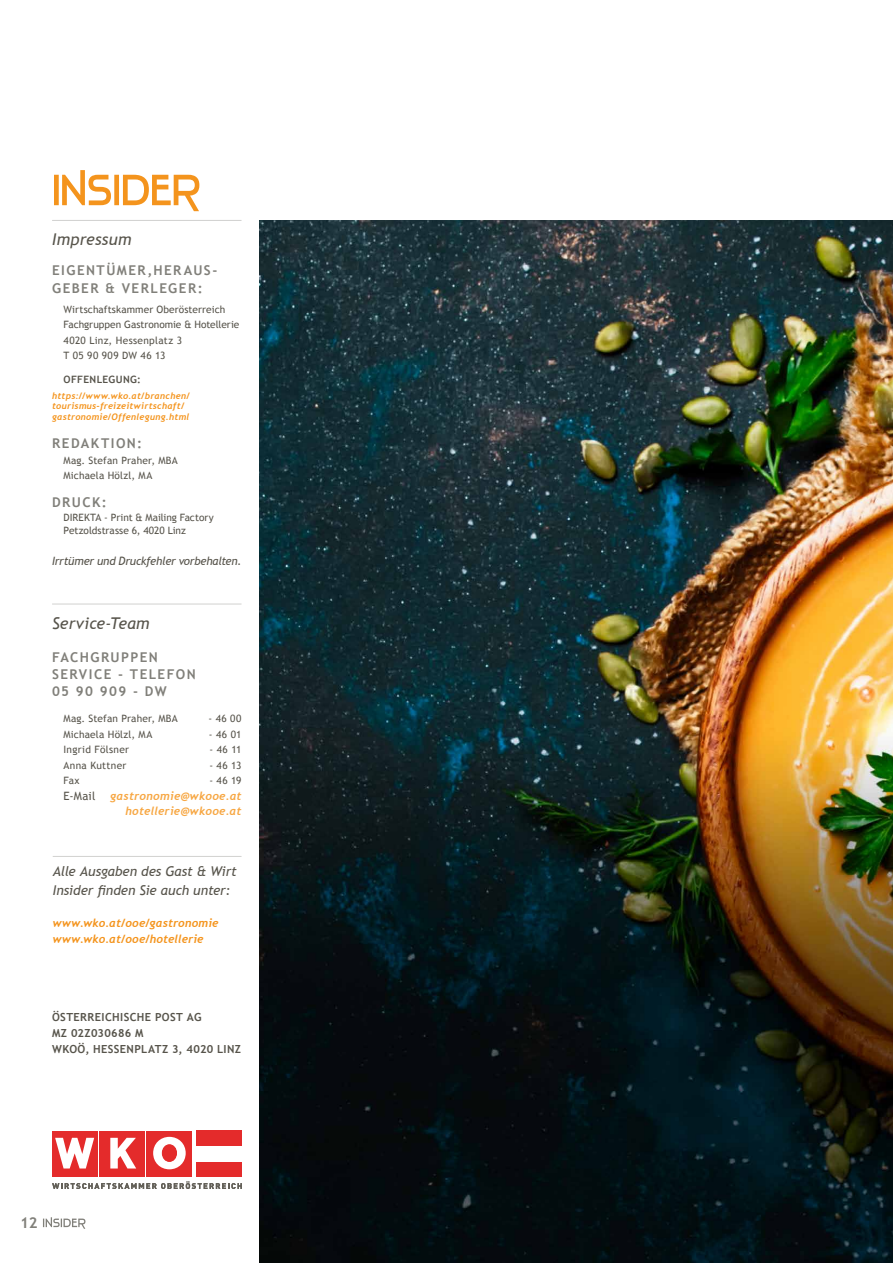
<style>
.page{position:relative;width:893px;height:1263px;background:#fff}
.page>*{position:absolute;margin:0;border:0;box-sizing:border-box;transform-origin:0 0}
.t1{font:italic 16.2px "Trebuchet MS";letter-spacing:.01em;color:#57544b}
.t2{font:700 15px "Trebuchet MS";color:#81807a}
.t3{font:700 13.5px/17.2px "Trebuchet MS";letter-spacing:.105em;color:#81807a}
.t4{font:italic 13.5px/18.9px "Trebuchet MS";letter-spacing:-.005em;color:#57544b}
.t5{font:italic 700 11.55px/15.6px "Trebuchet";letter-spacing:.015em;color:#f4941d}
.t6{font:italic 700 11.55px/15.6px "Trebuchet";letter-spacing:.02em;color:#f7a743;text-align:right}
.t7{font:italic 11.55px "Trebuchet MS";letter-spacing:-.025em;color:#57544b}
.t8{font:11.55px "Trebuchet MS";color:#57544b}
.t9{font:700 11.1px/16.2px "Trebuchet MS";letter-spacing:.035em;color:#57544b}
.t10{font:10.2px/15.5px "Trebuchet MS";letter-spacing:.015em;color:#57544b}
.t11{font:700 10.2px "Trebuchet MS";letter-spacing:.035em;color:#57544b}
.t12{font:italic 700 9px/10.9px "Trebuchet";letter-spacing:.03em;color:#f4941d}
</style>
<div class="page">
<img style="left:260px;top:220px;width:633px;height:1043px">
<svg style="left:54px;top:170px;width:145px;height:41px"></svg>
<svg style="left:43px;top:1217px;width:42px;height:12px"></svg>
<hr style="left:52px;top:604px;width:190px;height:1px;background:#d1d1cf">
<hr style="left:53px;top:856px;width:189px;height:1px;background:#d1d1cf">
<hr style="left:52px;top:220px;width:190px;height:1px;background:#d1d1cf">
<svg style="left:52px;top:1181px;width:190px;height:8px"></svg>
<div style="left:147px;top:1131px;width:45px;height:45px;background:#e42b2b"></div>
<div style="left:99px;top:1131px;width:46px;height:45px;background:#e42b2b"></div>
<svg style="left:110px;top:1138px;width:26px;height:30px"></svg>
<div style="left:52px;top:1131px;width:45px;height:45px;background:#e42b2b"></div>
<svg style="left:55px;top:1138px;width:39px;height:30px"></svg>
<svg style="left:153px;top:1137px;width:33px;height:32px"></svg>
<div style="left:162px;top:1145px;width:14px;height:16px;background:#e42b2b;border-radius:50%"></div>
<div style="left:162px;top:1144px;width:15px;height:18px;border:1px solid #e42b2b;border-radius:50%"></div>
<div style="left:196px;top:1131px;width:46px;height:15px;background:#e42b2b"></div>
<div style="left:196px;top:1161px;width:46px;height:15px;background:#e42b2b"></div>
<h1 class="t1" style="left:52px;top:230px;width:81px">Impressum</h1>
<h3 class="t3" style="left:52px;top:261px;width:167px">EIGENTÜMER,HERAUS-<br>GEBER &amp; VERLEGER:</h3>
<p class="t10" style="left:64px;top:302px;width:177px">Wirtschaftskammer Oberösterreich<br>Fachgruppen Gastronomie &amp; Hotellerie<br>4020 Linz, Hessenplatz 3<br>T 05 90 909 DW 46 13</p>
<p class="t11" style="left:64px;top:373px;width:79px">OFFENLEGUNG:</p>
<p class="t12" style="left:52px;top:390px;width:139px">https://www.wko.at/branchen/ tourismus-freizeitwirtschaft/ gastronomie/Offenlegung.html</p>
<h3 class="t3" style="left:52px;top:435px;width:92px">REDAKTION:</h3>
<p class="t10" style="left:64px;top:452px;width:116px">Mag. Stefan Praher, MBA<br>Michaela Hölzl, MA</p>
<h3 class="t3" style="left:52px;top:494px;width:56px">DRUCK:</h3>
<p class="t10" style="left:64px;top:510px;width:152px;line-height:13.5px">DIREKTA - Print &amp; Mailing Factory<br>Petzoldstrasse 6, 4020 Linz</p>
<p class="t7" style="left:52px;top:554px;width:191px">Irrtümer und Druckfehler vorbehalten.</p>
<h1 class="t1" style="left:52px;top:613px;width:99px">Service-Team</h1>
<h3 class="t3" style="left:52px;top:648px;width:145px">FACHGRUPPEN<br>SERVICE - TELEFON<br>05 90 909 - DW</h3>
<p class="t10" style="left:64px;top:711px;width:116px">Mag. Stefan Praher, MBA</p>
<p class="t10" style="left:209px;top:711px;width:34px">- 46 00</p>
<p class="t10" style="left:64px;top:726px;width:90px">Michaela Hölzl, MA</p>
<p class="t10" style="left:209px;top:726px;width:34px">- 46 01</p>
<p class="t10" style="left:64px;top:742px;width:67px">Ingrid Fölsner</p>
<p class="t10" style="left:210px;top:742px;width:33px">- 46 11</p>
<p class="t10" style="left:64px;top:757px;width:64px">Anna Kuttner</p>
<p class="t10" style="left:209px;top:757px;width:34px">- 46 13</p>
<p class="t10" style="left:64px;top:773px;width:18px">Fax</p>
<p class="t10" style="left:209px;top:773px;width:34px">- 46 19</p>
<p class="t8" style="left:64px;top:789px;width:33px">E-Mail</p>
<p class="t6" style="left:110px;top:788px;width:133px">gastronomie@wkooe.at hotellerie@wkooe.at</p>
<h3 class="t4" style="left:53px;top:862px;width:186px">Alle Ausgaben des Gast &amp; Wirt<br>Insider finden Sie auch unter:</h3>
<p class="t5" style="left:53px;top:915px;width:167px">www.wko.at/ooe/gastronomie www.wko.at/ooe/hotellerie</p>
<p class="t9" style="left:52px;top:1009px;width:190px">ÖSTERREICHISCHE POST AG<br>MZ 02Z030686 M<br>WKOÖ, HESSENPLATZ 3, 4020 LINZ</p>
<h2 class="t2" style="left:20px;top:1213px;width:19px">12</h2>
</div>
